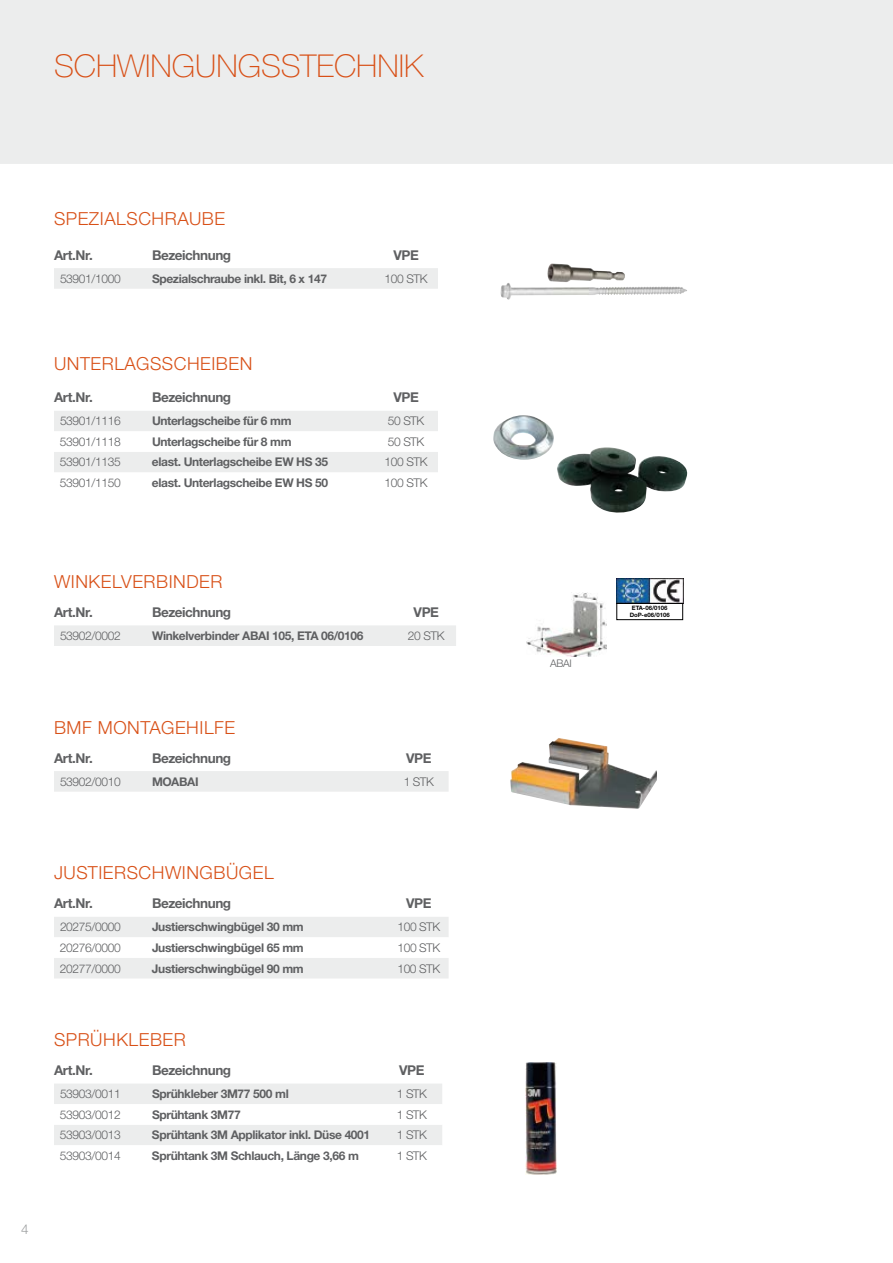
<style>
.page{position:relative;width:893px;height:1263px;background:#fff}
.page>*{position:absolute;margin:0;border:0;box-sizing:border-box;transform-origin:0 0}
.t1{font:100 31.5px "Helvetica Neue LTW1 G";color:#d85017}
.t2{font:300 18px "Helvetica Neue LTW1 G";letter-spacing:.03em;color:#d85017}
.t3{font:700 13.5px "Helvetica Neue LTW1 G";letter-spacing:-.03em;color:#5f6062}
.t4{font:300 13.5px "Helvetica Neue LTW1 G";color:#9c9e9f}
.t5{font:700 12px "Helvetica Neue LTW1 G";letter-spacing:-.03em;color:#5f6062}
.t6{font:300 12px "Helvetica Neue LTW1 G";letter-spacing:-.03em;color:#5f6062}
.t7{font:300 10.5px "Helvetica Neue LTW1 G";color:#5f6062}
.t8{font:700 6px/7.5px "Helvetica Neue LTW1 G";color:#000;text-align:center}
</style>
<div class="page">
<div style="left:0;top:0;width:893px;height:164px;background:#eceded"></div>
<div style="left:54px;top:268px;width:384px;height:21px;background:#eceded"></div>
<img style="left:500px;top:263px;width:161px;height:37px">
<svg style="left:54px;top:411px;width:384px;height:61px"></svg>
<img style="left:493px;top:415px;width:61px;height:45px">
<img style="left:557px;top:447px;width:130px;height:66px">
<div style="left:54px;top:625px;width:402px;height:21px;background:#eceded"></div>
<img style="left:526px;top:592px;width:80px;height:64px">
<img style="left:616px;top:578px;width:67px;height:25px">
<div style="left:616px;top:603px;width:67px;height:17px;border:1px solid #000"></div>
<div style="left:54px;top:771px;width:395px;height:21px;background:#eceded"></div>
<svg style="left:54px;top:917px;width:395px;height:61px"></svg>
<img style="left:510px;top:738px;width:147px;height:71px">
<svg style="left:54px;top:1084px;width:388px;height:61px"></svg>
<img style="left:525px;top:1062px;width:32px;height:113px">
<h1 class="t1" style="left:54px;top:47px;width:371px">SCHWINGUNGSSTECHNIK</h1>
<h2 class="t2" style="left:54px;top:208px;width:173px">SPEZIALSCHRAUBE</h2>
<p class="t3" style="left:54px;top:246px;width:40px">Art.Nr.</p>
<p class="t3" style="left:152px;top:246px;width:81px">Bezeichnung</p>
<p class="t3" style="left:393px;top:246px;width:27px">VPE</p>
<p class="t6" style="left:60px;top:271px;width:62px">53901/1000</p>
<p class="t5" style="left:152px;top:271px;width:176px">Spezialschraube inkl. Bit, 6 x 147</p>
<p class="t6" style="left:385px;top:271px;width:44px">100 STK</p>
<h2 class="t2" style="left:54px;top:353px;width:200px">UNTERLAGSSCHEIBEN</h2>
<p class="t3" style="left:54px;top:389px;width:40px">Art.Nr.</p>
<p class="t3" style="left:152px;top:389px;width:81px">Bezeichnung</p>
<p class="t3" style="left:393px;top:389px;width:27px">VPE</p>
<p class="t6" style="left:60px;top:414px;width:62px">53901/1116</p>
<p class="t5" style="left:152px;top:414px;width:141px">Unterlagscheibe für 6 mm</p>
<p class="t6" style="left:388px;top:414px;width:38px">50 STK</p>
<p class="t6" style="left:60px;top:434px;width:62px">53901/1118</p>
<p class="t5" style="left:152px;top:434px;width:141px">Unterlagscheibe für 8 mm</p>
<p class="t6" style="left:388px;top:434px;width:38px">50 STK</p>
<p class="t6" style="left:60px;top:455px;width:62px">53901/1135</p>
<p class="t5" style="left:152px;top:455px;width:178px">elast. Unterlagscheibe EW HS 35</p>
<p class="t6" style="left:385px;top:455px;width:44px">100 STK</p>
<p class="t6" style="left:60px;top:475px;width:62px">53901/1150</p>
<p class="t5" style="left:152px;top:475px;width:178px">elast. Unterlagscheibe EW HS 50</p>
<p class="t6" style="left:385px;top:475px;width:44px">100 STK</p>
<h2 class="t2" style="left:54px;top:571px;width:170px">WINKELVERBINDER</h2>
<p class="t3" style="left:54px;top:604px;width:40px">Art.Nr.</p>
<p class="t3" style="left:152px;top:604px;width:81px">Bezeichnung</p>
<p class="t3" style="left:414px;top:604px;width:27px">VPE</p>
<p class="t6" style="left:60px;top:628px;width:62px">53902/0002</p>
<p class="t5" style="left:152px;top:628px;width:213px">Winkelverbinder ABAI 105, ETA 06/0106</p>
<p class="t6" style="left:408px;top:628px;width:38px">20 STK</p>
<h2 class="t2" style="left:54px;top:716px;width:183px">BMF MONTAGEHILFE</h2>
<p class="t3" style="left:54px;top:749px;width:40px">Art.Nr.</p>
<p class="t3" style="left:152px;top:749px;width:81px">Bezeichnung</p>
<p class="t3" style="left:406px;top:749px;width:27px">VPE</p>
<p class="t6" style="left:60px;top:774px;width:62px">53902/0010</p>
<p class="t5" style="left:152px;top:774px;width:48px">MOABAI</p>
<p class="t6" style="left:404px;top:774px;width:32px">1 STK</p>
<p class="t4" style="left:21px;top:1221px;width:9px">4</p>
<h2 class="t2" style="left:54px;top:862px;width:221px">JUSTIERSCHWINGBÜGEL</h2>
<p class="t3" style="left:54px;top:895px;width:40px">Art.Nr.</p>
<p class="t3" style="left:152px;top:895px;width:81px">Bezeichnung</p>
<p class="t3" style="left:406px;top:895px;width:27px">VPE</p>
<p class="t6" style="left:60px;top:920px;width:62px">20275/0000</p>
<p class="t5" style="left:152px;top:920px;width:153px">Justierschwingbügel 30 mm</p>
<p class="t6" style="left:397px;top:920px;width:44px">100 STK</p>
<p class="t6" style="left:60px;top:940px;width:62px">20276/0000</p>
<p class="t5" style="left:152px;top:940px;width:153px">Justierschwingbügel 65 mm</p>
<p class="t6" style="left:397px;top:940px;width:44px">100 STK</p>
<p class="t6" style="left:60px;top:961px;width:62px">20277/0000</p>
<p class="t5" style="left:152px;top:961px;width:153px">Justierschwingbügel 90 mm</p>
<p class="t6" style="left:397px;top:961px;width:44px">100 STK</p>
<h2 class="t2" style="left:54px;top:1029px;width:133px">SPRÜHKLEBER</h2>
<p class="t3" style="left:54px;top:1062px;width:40px">Art.Nr.</p>
<p class="t3" style="left:152px;top:1062px;width:81px">Bezeichnung</p>
<p class="t3" style="left:399px;top:1062px;width:27px">VPE</p>
<p class="t6" style="left:60px;top:1086px;width:62px">53903/0011</p>
<p class="t5" style="left:152px;top:1086px;width:138px">Sprühkleber 3M77 500 ml</p>
<p class="t6" style="left:397px;top:1086px;width:32px">1 STK</p>
<p class="t6" style="left:60px;top:1107px;width:62px">53903/0012</p>
<p class="t5" style="left:152px;top:1107px;width:90px">Sprühtank 3M77</p>
<p class="t6" style="left:397px;top:1107px;width:32px">1 STK</p>
<p class="t6" style="left:60px;top:1128px;width:62px">53903/0013</p>
<p class="t5" style="left:152px;top:1127px;width:220px">Sprühtank 3M Applikator inkl. Düse 4001</p>
<p class="t6" style="left:397px;top:1128px;width:32px">1 STK</p>
<p class="t6" style="left:60px;top:1148px;width:62px">53903/0014</p>
<p class="t5" style="left:152px;top:1148px;width:208px">Sprühtank 3M Schlauch, Länge 3,66 m</p>
<p class="t6" style="left:397px;top:1148px;width:32px">1 STK</p>
<p class="t7" style="left:550px;top:657px;width:23px">ABAI</p>
<p class="t8" style="left:630px;top:604px;width:42px">ETA-06/0106<br>DoP-e06/0106</p>
</div>
